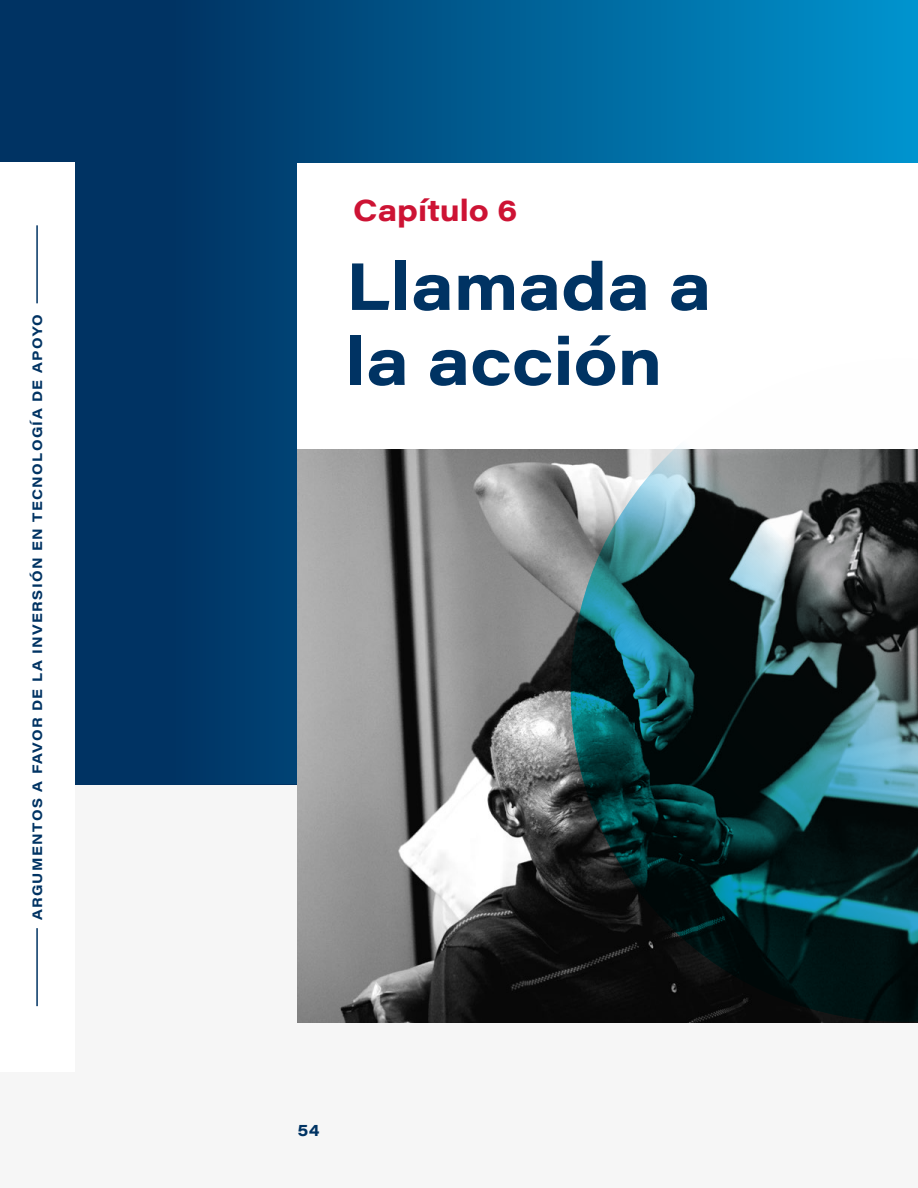
<style>
.page{position:relative;width:918px;height:1188px;background:#f6f6f6}
.page>*{position:absolute;margin:0;border:0;box-sizing:border-box;transform-origin:0 0}
.Chapter_title_46_pt{font:700 66px/75px "Acumin Pro Wide";color:#003363}
.nome_capitolo_rosso{font:700 30px "Acumin Pro Wide";color:#cd1334}
.t1{font:700 16.5px "Acumin Pro Wide";color:#003363}
.t2{font:700 13.5px "Acumin Pro Wide";letter-spacing:.1em;color:#003363}
</style>
<div class="page">
<div style="left:0;top:0;width:918px;height:784px;background:linear-gradient(to right,#022654,#0090ca)"></div>
<img style="left:298px;top:449px;width:240px;height:574px">
<div style="left:298px;top:163px;width:620px;height:286px;background:#fff"></div>
<svg style="left:538px;top:448px;width:380px;height:575px;background:#2c4345"></svg>
<div style="left:0;top:163px;width:74px;height:909px;background:#fff"></div>
<hr style="left:36px;top:928px;width:2px;height:78px;background:#003363">
<hr style="left:36px;top:225px;width:2px;height:78px;background:#003363">
<p class="t2" style="left:28px;top:920px;width:608px;rotate:-90deg">ARGUMENTOS A FAVOR DE LA INVERSIÓN EN TECNOLOGÍA DE APOYO</p>
<p class="t2" style="left:28px;top:855px;width:478px;rotate:-90deg">THE CASE FOR INVESTING IN ASSISTIVE TECHNOLOGY</p>
<p class="nome_capitolo_rosso" style="left:353px;top:188px;width:165px">Capítulo 6</p>
<p class="Chapter_title_46_pt" style="left:346px;top:245px;width:367px">Llamada a la acción</p>
<p class="t1" style="left:298px;top:1118px;width:23px">54</p>
</div>
